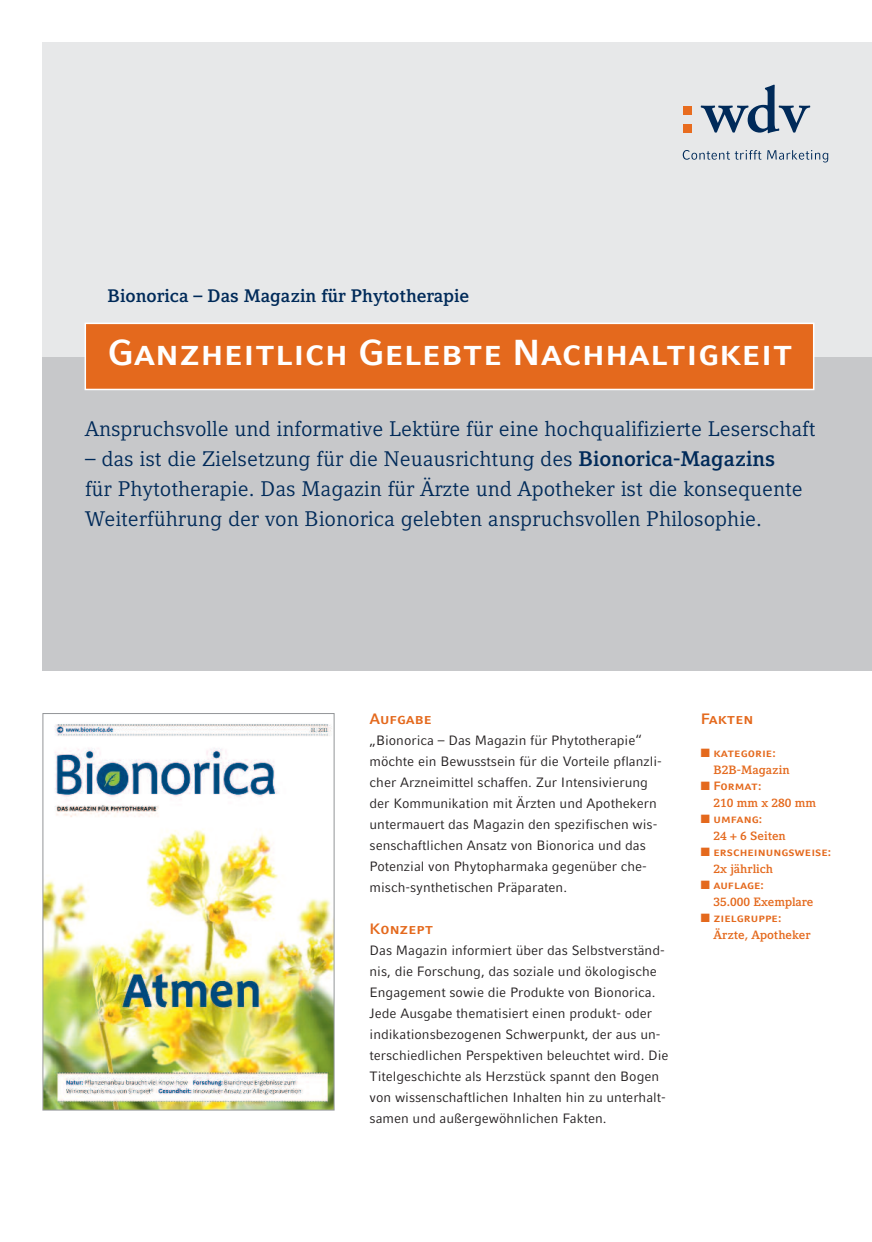
<style>
.page{position:relative;width:872px;height:1242px;background:#fff}
.page>*{position:absolute;margin:0;border:0;box-sizing:border-box;transform-origin:0 0}
.t1{font:36px "Compatil Fact LT Bold SC";color:#fff}
.t2{font:21px/30px "Compatil Letter LT";color:#002a59}
.t3{font:700 18px "Compatil Letter LT";color:#002a59}
.t4{font:15px "Compatil Fact LT Bold SC";color:#e4691d}
.t5{font:13.5px/21px "Compatil Fact LT";color:#231f20}
.t6{font:700 12px "Compatil Letter LT";color:#e4691d}
.t7{font:12px "Compatil Fact LT Bold SC";color:#e4691d}
.s1{font-weight:700}
</style>
<div class="page">
<div style="left:43px;top:356px;width:829px;height:315px;background:#c7c8ca"></div>
<div style="left:43px;top:43px;width:829px;height:314px;background:#e7e8e9"></div>
<img style="left:45px;top:724px;width:287px;height:384px">
<div style="left:43px;top:713px;width:291px;height:397px;border:1px solid #939598"></div>
<div style="left:86px;top:324px;width:727px;height:65px;background:#e4691d"></div>
<div style="left:85px;top:323px;width:729px;height:67px;border:2px solid #fff"></div>
<div style="left:682px;top:106px;width:9px;height:9px;background:#e86c1f"></div>
<div style="left:682px;top:124px;width:9px;height:9px;background:#e86c1f"></div>
<svg style="left:700px;top:85px;width:110px;height:48px"></svg>
<svg style="left:682px;top:150px;width:79px;height:10px"></svg>
<svg style="left:767px;top:150px;width:61px;height:12px"></svg>
<h3 class="t3" style="left:108px;top:289px;width:363px">Bionorica – Das Magazin für Phytotherapie</h3>
<h1 class="t1" style="left:108px;top:340px;width:687px">Ganzheitlich Gelebte Nachhaltigkeit</h1>
<h2 class="t2" style="left:85px;top:415px;width:732px">Anspruchsvolle und informative Lektüre für eine hochqualifizierte Leserschaft</h2>
<h2 class="t2" style="left:85px;top:445px;width:719px">– das ist die Zielsetzung für die Neuausrichtung des <span class="s1">Bionorica-Magazins </span>für Phytotherapie. Das Magazin für Ärzte und Apotheker ist die konsequente<br>Weiterführung der von Bionorica gelebten anspruchsvollen Philosophie.</h2>
<p class="t4" style="left:369px;top:714px;width:64px">Aufgabe</p>
<p class="t5" style="left:369px;top:731px;width:294px">„Bionorica – Das Magazin für Phytotherapie“ möchte ein Bewusstsein für die Vorteile pflanzli&shy;cher Arzneimittel schaffen. Zur Intensivierung der Kommunikation mit Ärzten und Apothekern untermauert das Magazin den spezifischen wis&shy;senschaftlichen Ansatz von Bionorica und das Potenzial von Phytopharmaka gegenüber che&shy;misch-synthetischen Präparaten.</p>
<p class="t4" style="left:369px;top:924px;width:65px">Konzept</p>
<p class="t5" style="left:369px;top:941px;width:300px">Das Magazin informiert über das Selbstverständ&shy;nis, die Forschung, das soziale und ökologische Engagement sowie die Produkte von Bionorica.<br>Jede Ausgabe thematisiert einen produkt- oder indikationsbezogenen Schwerpunkt, der aus un&shy;terschiedlichen Perspektiven beleuchtet wird. Die Titelgeschichte als Herzstück spannt den Bogen von wissenschaftlichen Inhalten hin zu unterhalt&shy;samen und außergewöhnlichen Fakten.</p>
<p class="t4" style="left:700px;top:714px;width:54px">Fakten</p>
<p class="t7" style="left:700px;top:749px;width:76px">■ kategorie:</p>
<p class="t6" style="left:713px;top:765px;width:77px">B2B-Magazin</p>
<p class="t7" style="left:700px;top:782px;width:62px">■ Format:</p>
<p class="t6" style="left:713px;top:798px;width:104px">210 mm x 280 mm</p>
<p class="t7" style="left:700px;top:815px;width:63px">■ umfang:</p>
<p class="t6" style="left:713px;top:831px;width:74px">24 + 6 Seiten</p>
<p class="t7" style="left:700px;top:848px;width:132px">■ erscheinungsweise:</p>
<p class="t6" style="left:713px;top:864px;width:61px">2x jährlich</p>
<p class="t7" style="left:700px;top:881px;width:65px">■ auflage:</p>
<p class="t6" style="left:713px;top:897px;width:101px">35.000 Exemplare</p>
<p class="t7" style="left:700px;top:914px;width:82px">■ zielgruppe:</p>
<p class="t6" style="left:713px;top:930px;width:99px">Ärzte, Apotheker</p>
</div>
